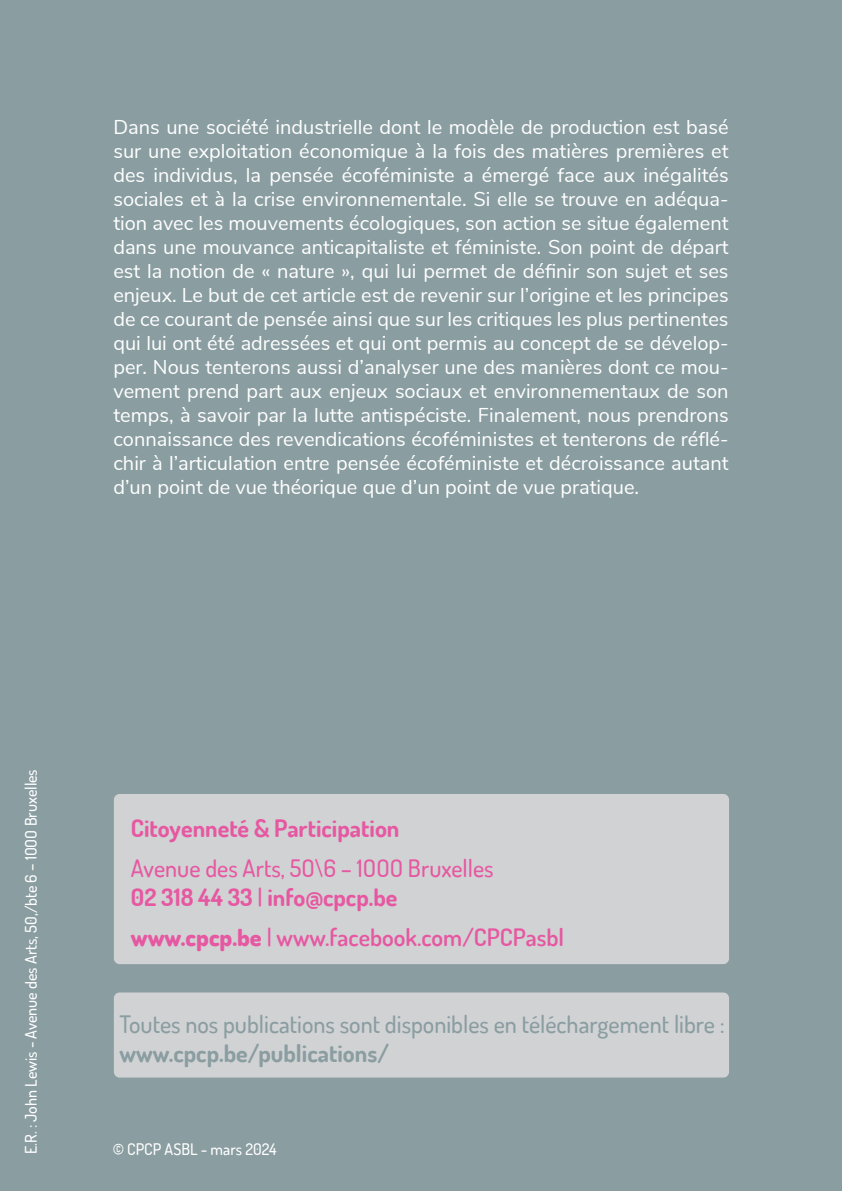
<style>
.page{position:relative;width:842px;height:1191px;background:#8a9da1}
.page>*{position:absolute;margin:0;border:0;box-sizing:border-box;transform-origin:0 0}
.t1{font:500 24px "Dosis";color:#8a9da1}
.t2{font:500 24px/28.8px "Dosis";color:#e658a1}
.t3{font:600 24px "Dosis";color:#e658a1}
.t4{font:700 24px "Dosis";color:#e658a1}
.t5{font:700 24px "Dosis";color:#8a9da1}
.t6{font:20px/24px "Nunito Sans";color:#fff;text-align:justify}
.t7{font:500 16px "Dosis";color:#fff}
.s1{font-weight:700}
.s2{font-weight:800}
.s3{font-weight:500}
</style>
<div class="page">
<div style="left:114px;top:794px;width:615px;height:170px;background:#d1d2d4;border-radius:6px"></div>
<div style="left:114px;top:992px;width:615px;height:85px;background:#d1d2d4;border-radius:6px"></div>
<p class="t6" style="left:113px;top:113px;width:617px">Dans une société industrielle dont le modèle de production est basé sur une exploitation économique à la fois des matières premières et des individus, la pensée écoféministe a émergé face aux inégalités sociales et à la crise environnementale. Si elle se trouve en adéqua&shy;tion avec les mouvements écologiques, son action se situe également dans une mouvance anticapitaliste et féministe. Son point de départ est la notion de « nature », qui lui permet de définir son sujet et ses enjeux. Le but de cet article est de revenir sur l’origine et les principes de ce courant de pensée ainsi que sur les critiques les plus pertinentes qui lui ont été adressées et qui ont permis au concept de se dévelop&shy;per. Nous tenterons aussi d’analyser une des manières dont ce mou&shy;vement prend part aux enjeux sociaux et environnementaux de son temps, à savoir par la lutte antispéciste. Finalement, nous prendrons connaissance des revendications écoféministes et tenterons de réflé&shy;chir à l’articulation entre pensée écoféministe et décroissance autant d’un point de vue théorique que d’un point de vue pratique.</p>
<p class="t7" style="left:20px;top:1154px;width:386px;rotate:-90deg">E.R. : John Lewis - Avenue des Arts, 50,/bte 6 – 1OOO Bruxelles</p>
<p class="t4" style="left:131px;top:812px;width:270px">Citoyenneté &amp; Participation</p>
<p class="t2" style="left:131px;top:853px;width:364px">Avenue des Arts, 5O\6 – 1OOO Bruxelles<br><span class="s1">02 318 44 33</span> | <span class="s1">info@cpcp.be</span></p>
<p class="t3" style="left:131px;top:921px;width:435px"><span class="s2">www.cpcp.be</span> <span class="s3">|</span> www.facebook.com/CPCPasbl</p>
<p class="t1" style="left:120px;top:1008px;width:607px">Toutes nos publications sont disponibles en téléchargement libre :</p>
<p class="t5" style="left:120px;top:1037px;width:271px">www.cpcp.be/publications/</p>
<p class="t7" style="left:113px;top:1138px;width:165px">© CPCP ASBL - mars 2024</p>
</div>
